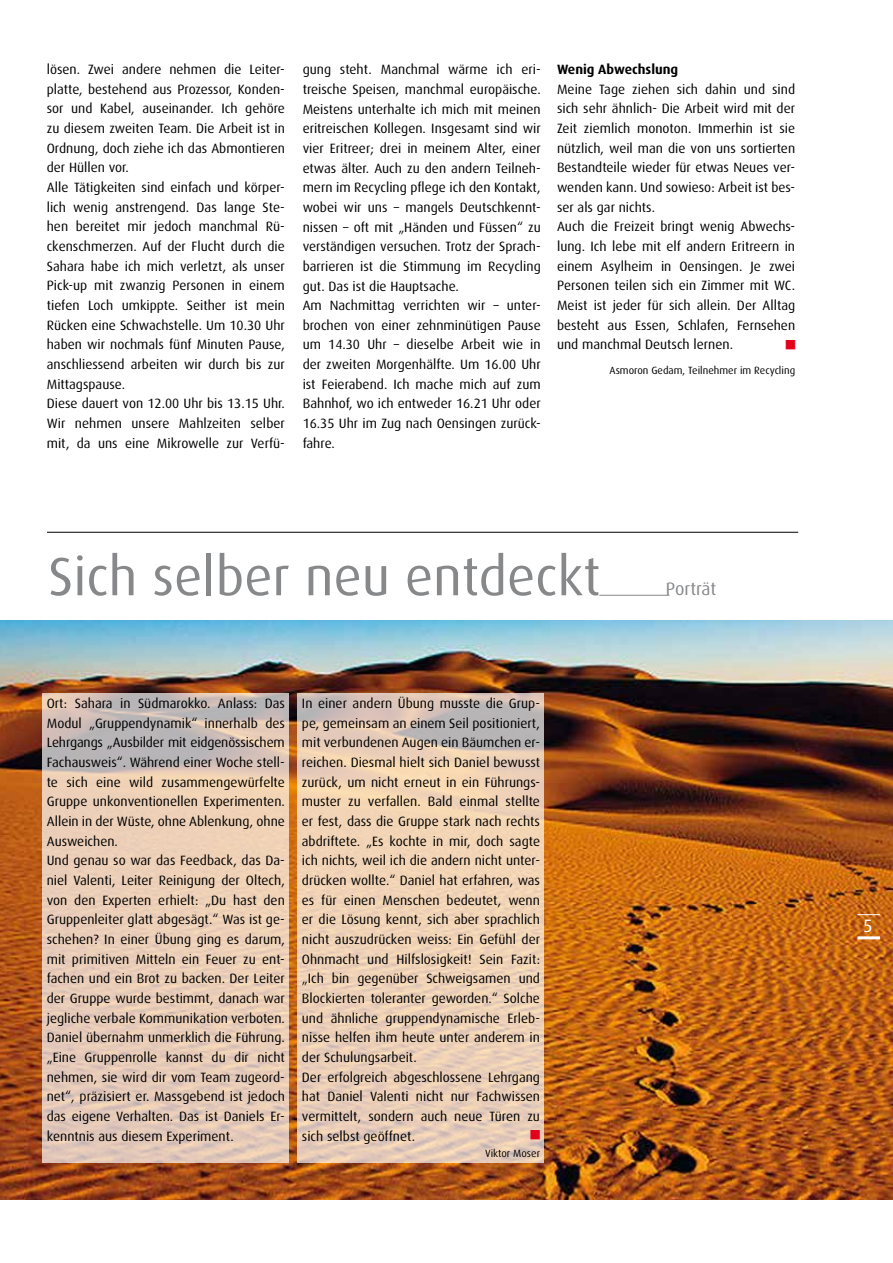
<style>
.page{position:relative;width:893px;height:1263px;background:#fff}
.page>*{position:absolute;margin:0;border:0;box-sizing:border-box;transform-origin:0 0}
.t1{font:54px "Dax OT";color:#87888a}
.t2{font:18px "Dax OT";letter-spacing:-.005em;color:#87888a}
.t3{font:18px "Dax OT";color:#fff}
.t4{font:13.5px/19.6px "Dax OT";color:#000}
.t5{font:700 13.5px "Dax OT";color:#000}
.t6{font:10.5px "Dax OT";color:#000}
</style>
<div class="page">
<img style="left:0;top:621px;width:893px;height:578px">
<svg style="left:43px;top:693px;width:246px;height:469px;background:#e3cab7"></svg>
<svg style="left:298px;top:693px;width:246px;height:469px;background:#e9ceb6"></svg>
<hr style="left:47px;top:532px;width:751px;height:1px;background:#000">
<svg style="left:857px;top:914px;width:23px;height:1px"></svg>
<hr style="left:857px;top:936px;width:23px;height:3px;background:#fff">
<hr style="left:599px;top:595px;width:70px;height:1px;background:#87888a">
<svg style="left:531px;top:1130px;width:9px;height:10px"></svg>
<p class="t4" style="left:47px;top:57px;width:240px">lösen. Zwei andere nehmen die Leiter&shy;platte, bestehend aus Prozessor, Konden&shy;sor und Kabel, auseinander. Ich gehöre zu diesem zweiten Team. Die Arbeit ist in Ordnung, doch ziehe ich das Abmontieren der Hüllen vor.<br>Alle Tätigkeiten sind einfach und körper&shy;lich wenig anstrengend. Das lange Ste&shy;hen bereitet mir jedoch manchmal Rü&shy;ckenschmerzen. Auf der Flucht durch die Sahara habe ich mich verletzt, als unser Pick-up mit zwanzig Personen in einem tiefen Loch umkippte. Seither ist mein Rücken eine Schwachstelle. Um 10.30 Uhr haben wir nochmals fünf Minuten Pause, anschliessend arbeiten wir durch bis zur Mittagspause.<br>Diese dauert von 12.00 Uhr bis 13.15 Uhr.<br>Wir nehmen unsere Mahlzeiten selber mit, da uns eine Mikrowelle zur Verfü-</p>
<p class="t4" style="left:303px;top:57px;width:240px">gung steht. Manchmal wärme ich eri&shy;treische Speisen, manchmal europäische.<br>Meistens unterhalte ich mich mit meinen eritreischen Kollegen. Insgesamt sind wir vier Eritreer; drei in meinem Alter, einer etwas älter. Auch zu den andern Teilneh&shy;mern im Recycling pflege ich den Kontakt, wobei wir uns – mangels Deutschkennt&shy;nissen – oft mit „Händen und Füssen“ zu verständigen versuchen. Trotz der Sprach&shy;barrieren ist die Stimmung im Recycling gut. Das ist die Hauptsache.<br>Am Nachmittag verrichten wir – unter&shy;brochen von einer zehnminütigen Pause um 14.30 Uhr – dieselbe Arbeit wie in der zweiten Morgenhälfte. Um 16.00 Uhr ist Feierabend. Ich mache mich auf zum Bahnhof, wo ich entweder 16.21 Uhr oder 16.35 Uhr im Zug nach Oensingen zurück&shy;fahre.</p>
<p class="t5" style="left:557px;top:57px;width:123px">Wenig Abwechslung</p>
<p class="t4" style="left:557px;top:77px;width:240px">Meine Tage ziehen sich dahin und sind sich sehr ähnlich- Die Arbeit wird mit der Zeit ziemlich monoton. Immerhin ist sie nützlich, weil man die von uns sortierten Bestandteile wieder für etwas Neues ver&shy;wenden kann. Und sowieso: Arbeit ist bes&shy;ser als gar nichts.<br>Auch die Freizeit bringt wenig Abwechs&shy;lung. Ich lebe mit elf andern Eritreern in einem Asylheim in Oensingen. Je zwei Personen teilen sich ein Zimmer mit WC.<br>Meist ist jeder für sich allein. Der Alltag besteht aus Essen, Schlafen, Fernsehen und manchmal Deutsch lernen.</p>
<p class="t6" style="left:609px;top:361px;width:187px">Asmoron Gedam, Teilnehmer im Recycling</p>
<h1 class="t1" style="left:48px;top:525px;width:554px">Sich selber neu entdeckt</h1>
<p class="t4" style="left:47px;top:691px;width:240px">Ort: Sahara in Südmarokko. Anlass: Das Modul „Gruppendynamik“ innerhalb des Lehrgangs „Ausbilder mit eidgenössischem Fachausweis“. Während einer Woche stell&shy;te sich eine wild zusammengewürfelte Gruppe unkonventionellen Experimenten.<br>Allein in der Wüste, ohne Ablenkung, ohne Ausweichen.<br>Und genau so war das Feedback, das Da&shy;niel Valenti, Leiter Reinigung der Oltech, von den Experten erhielt: „Du hast den Gruppenleiter glatt abgesägt.“ Was ist ge&shy;schehen? In einer Übung ging es darum, mit primitiven Mitteln ein Feuer zu ent&shy;fachen und ein Brot zu backen. Der Leiter der Gruppe wurde bestimmt, danach war jegliche verbale Kommunikation verboten.<br>Daniel übernahm unmerklich die Führung. „Eine Gruppenrolle kannst du dir nicht nehmen, sie wird dir vom Team zugeord&shy;net“, präzisiert er. Massgebend ist jedoch das eigene Verhalten. Das ist Daniels Er&shy;kenntnis aus diesem Experiment.</p>
<p class="t4" style="left:302px;top:691px;width:240px">In einer andern Übung musste die Grup&shy;pe, gemeinsam an einem Seil positioniert, mit verbundenen Augen ein Bäumchen er&shy;reichen. Diesmal hielt sich Daniel bewusst zurück, um nicht erneut in ein Führungs&shy;muster zu verfallen. Bald einmal stellte er fest, dass die Gruppe stark nach rechts abdriftete. „Es kochte in mir, doch sagte ich nichts, weil ich die andern nicht unter&shy;drücken wollte.“ Daniel hat erfahren, was es für einen Menschen bedeutet, wenn er die Lösung kennt, sich aber sprachlich nicht auszudrücken weiss: Ein Gefühl der Ohnmacht und Hilfslosigkeit! Sein Fazit: „Ich bin gegenüber Schweigsamen und Blockierten toleranter geworden.“ Solche und ähnliche gruppendynamische Erleb&shy;nisse helfen ihm heute unter anderem in der Schulungsarbeit.<br>Der erfolgreich abgeschlossene Lehrgang hat Daniel Valenti nicht nur Fachwissen vermittelt, sondern auch neue Türen zu sich selbst geöffnet.</p>
<p class="t6" style="left:485px;top:1143px;width:56px">Viktor Moser</p>
<h2 class="t2" style="left:666px;top:572px;width:52px">Porträt</h2>
<h2 class="t3" style="left:863px;top:908px;width:11px">5</h2>
</div>
